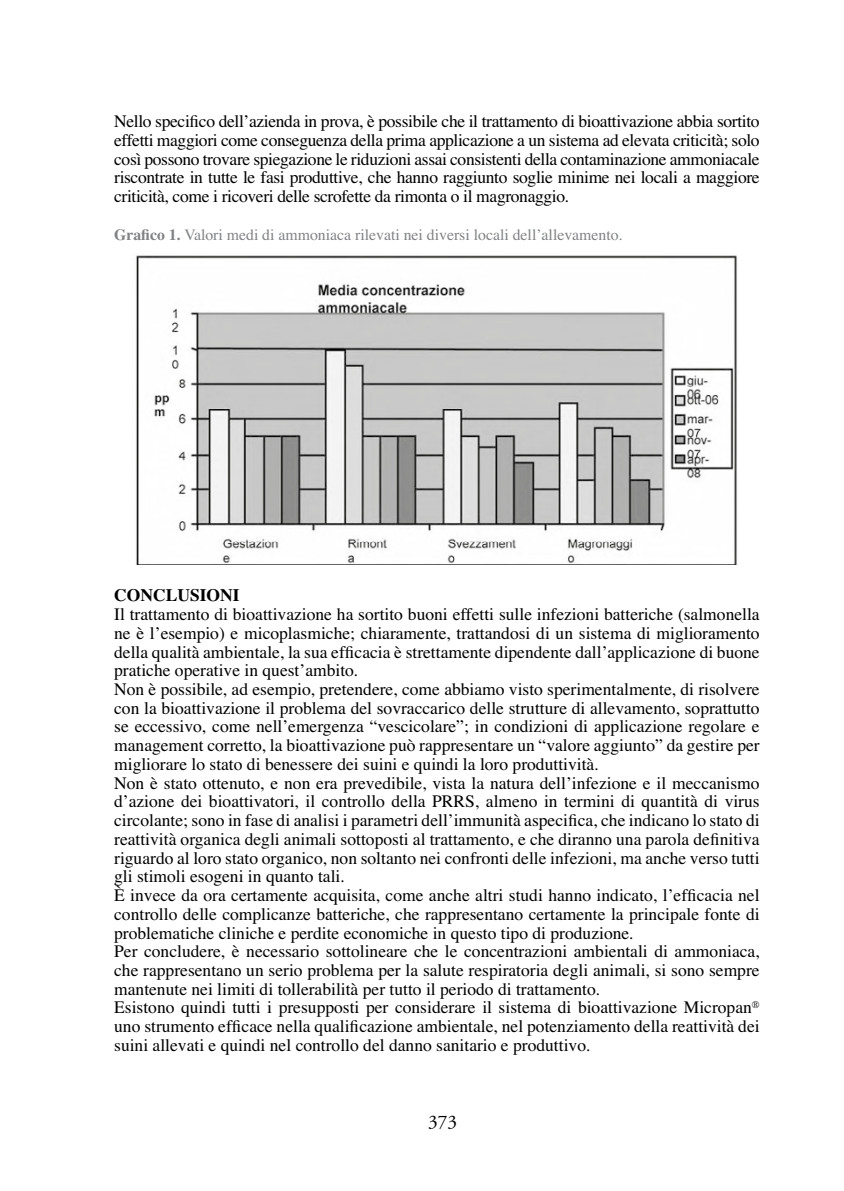
<style>
.page{position:relative;width:844px;height:1191px;background:#fff}
.page>*{position:absolute;margin:0;border:0;box-sizing:border-box;transform-origin:0 0}
.t1{font:19.25px "Adobe Garamond Pro";color:#000}
.t2{font:17.5px/18.7px "Times";color:#000;text-align:justify}
.t3{font:700 17.5px "Times";color:#000}
.t4{font:15.75px "Times";color:#808285}
.s1{font-weight:700}
</style>
<div class="page">
<img style="left:136px;top:255px;width:602px;height:309px">
<p class="t2" style="left:114px;top:112px;width:647px">Nello specifico dell’azienda in prova, è possibile che il trattamento di bioattivazione abbia sortito effetti maggiori come conseguenza della prima applicazione a un sistema ad elevata criticità; solo così possono trovare spiegazione le riduzioni assai consistenti della contaminazione ammoniacale riscontrate in tutte le fasi produttive, che hanno raggiunto soglie minime nei locali a maggiore criticità, come i ricoveri delle scrofette da rimonta o il magronaggio.</p>
<p class="t4" style="left:114px;top:226px;width:510px"><span class="s1">Grafico 1.</span> Valori medi di ammoniaca rilevati nei diversi locali dell’allevamento.</p>
<p class="t3" style="left:114px;top:585px;width:127px">CONCLUSIONI</p>
<p class="t2" style="left:114px;top:605px;width:647px;text-align:left">Il trattamento di bioattivazione ha sortito buoni effetti sulle infezioni batteriche (salmonella ne è l’esempio) e micoplasmiche; chiaramente, trattandosi di un sistema di miglioramento della qualità ambientale, la sua efficacia è strettamente dipendente dall’applicazione di buone pratiche operative in quest’ambito.<br>Non è possibile, ad esempio, pretendere, come abbiamo visto sperimentalmente, di risolvere con la bioattivazione il problema del sovraccarico delle strutture di allevamento, soprattutto se eccessivo, come nell’emergenza “vescicolare”; in condizioni di applicazione regolare e management corretto, la bioattivazione può rappresentare un “valore aggiunto” da gestire per migliorare lo stato di benessere dei suini e quindi la loro produttività.<br>Non è stato ottenuto, e non era prevedibile, vista la natura dell’infezione e il meccanismo d’azione dei bioattivatori, il controllo della PRRS, almeno in termini di quantità di virus circolante; sono in fase di analisi i parametri dell’immunità aspecifica, che indicano lo stato di reattività organica degli animali sottoposti al trattamento, e che diranno una parola definitiva riguardo al loro stato organico, non soltanto nei confronti delle infezioni, ma anche verso tutti gli stimoli esogeni in quanto tali.<br>È invece da ora certamente acquisita, come anche altri studi hanno indicato, l’efficacia nel controllo delle complicanze batteriche, che rappresentano certamente la principale fonte di problematiche cliniche e perdite economiche in questo tipo di produzione.<br>Per concludere, è necessario sottolineare che le concentrazioni ambientali di ammoniaca, che rappresentano un serio problema per la salute respiratoria degli animali, si sono sempre mantenute nei limiti di tollerabilità per tutto il periodo di trattamento.<br>Esistono quindi tutti i presupposti per considerare il sistema di bioattivazione Micropan<sup>® </sup>uno strumento efficace nella qualificazione ambientale, nel potenziamento della reattività dei suini allevati e quindi nel controllo del danno sanitario e produttivo.</p>
<p class="t1" style="left:428px;top:1110px;width:30px">373</p>
</div>
